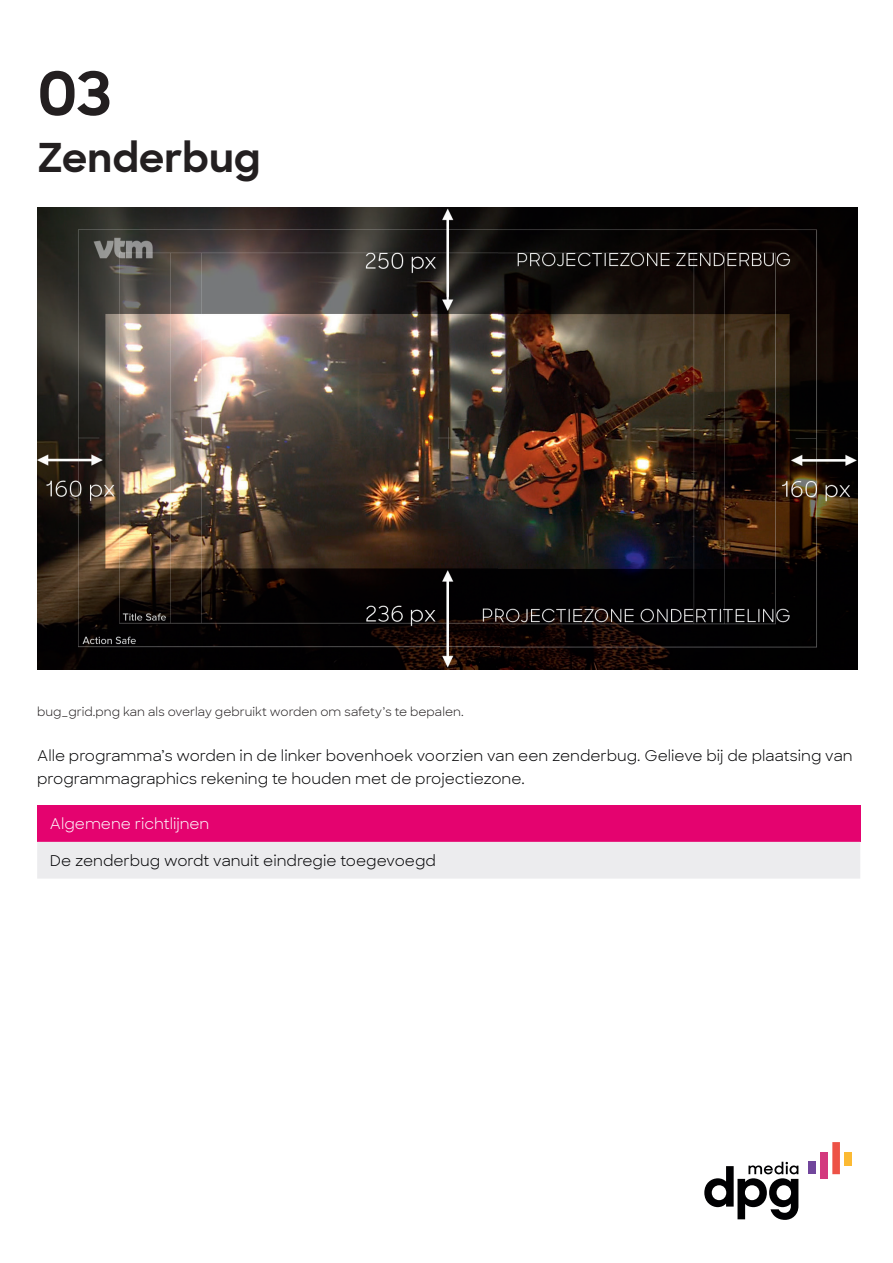
<style>
.page{position:relative;width:893px;height:1263px;background:#fff}
.page>*{position:absolute;margin:0;border:0;box-sizing:border-box;transform-origin:0 0}
.t1{font:700 60px "Sharp Sans";color:#231f20}
.t2{font:700 40.5px "Sharp Sans";color:#231f20}
.t3{font:15px/22.5px "Sharp Sans";color:#000002}
.t4{font:15px "Sharp Sans";color:#fff}
.t5{font:12px "Sharp Sans";color:#231f20}
</style>
<div class="page">
<svg style="left:704px;top:1162px;width:94px;height:58px"></svg>
<div style="left:808px;top:1162px;width:7px;height:12px;background:#71469c"></div>
<div style="left:845px;top:1152px;width:7px;height:13px;background:#fcba33"></div>
<div style="left:820px;top:1152px;width:8px;height:27px;background:#d3397e"></div>
<div style="left:832px;top:1142px;width:8px;height:32px;background:#ed5246"></div>
<div style="left:37px;top:805px;width:819px;height:37px;background:#e4036f"></div>
<hr style="left:856px;top:805px;width:4px;height:37px;background:#e4036f">
<div style="left:37px;top:842px;width:823px;height:36px;background:#ececee"></div>
<img style="left:37px;top:208px;width:821px;height:461px">
<h1 class="t1" style="left:37px;top:49px;width:76px">03</h1>
<h2 class="t2" style="left:37px;top:128px;width:225px">Zenderbug</h2>
<p class="t5" style="left:37px;top:703px;width:428px">bug_grid.png kan als overlay gebruikt worden om safety’s te bepalen.</p>
<p class="t3" style="left:37px;top:744px;width:817px">Alle programma’s worden in de linker bovenhoek voorzien van een zenderbug. Gelieve bij de plaatsing van programmagraphics rekening te houden met de projectiezone.</p>
<p class="t4" style="left:50px;top:812px;width:161px">Algemene richtlijnen</p>
<p class="t3" style="left:50px;top:848px;width:387px">De zenderbug wordt vanuit eindregie toegevoegd</p>
</div>
